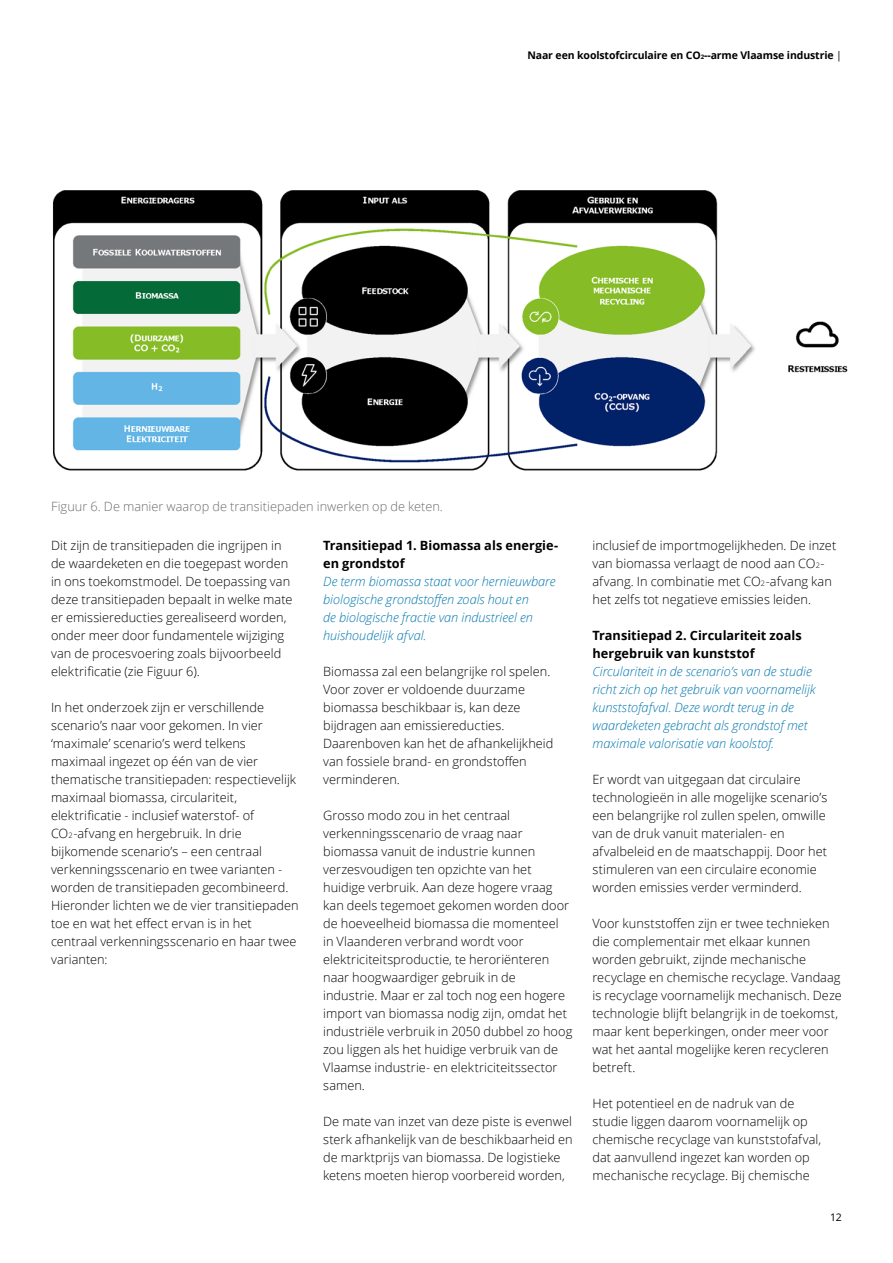
<style>
.page{position:relative;width:893px;height:1263px;background:#fff}
.page>*{position:absolute;margin:0;border:0;box-sizing:border-box;transform-origin:0 0}
.Vlaio_body{font:300 12.75px/18px "Open Sans";color:#000}
.Vlaio_body_cursief{font:italic 300 12.75px/18px "Open Sans";color:#0077b0}
.Vlaio_body-2{font:700 12.75px/18px "Open Sans";letter-spacing:.005em;color:#000}
.Beschrijving_figuur{font:300 12.75px "Open Sans";color:#6a6c71}
.t1{font:700 10.5px "Open Sans";letter-spacing:-.01em;color:#000}
.t2{font:10.5px "Open Sans";color:#000}
.s1{font-size:6.15px}
.s2{font-weight:400}
.s3{font-size:7.5px}
</style>
<div class="page">
<img style="left:53px;top:190px;width:795px;height:281px">
<p class="t1" style="left:527px;top:48px;width:316px">Naar een koolstofcirculaire en CO<span class="s1">2</span>--arme Vlaamse industrie <span class="s2">|</span></p>
<p class="Beschrijving_figuur" style="left:51px;top:498px;width:393px">Figuur 6. De manier waarop de transitiepaden inwerken op de keten.</p>
<p class="Vlaio_body-2" style="left:323px;top:536px;width:237px">Transitiepad 1. Biomassa als energie&shy;en grondstof</p>
<p class="Vlaio_body_cursief" style="left:323px;top:572px;width:234px">De term biomassa staat voor hernieuwbare biologische grondstoffen zoals hout en<br>de biologische fractie van industrieel en huishoudelijk afval.</p>
<p class="Vlaio_body" style="left:323px;top:662px;width:232px">Biomassa zal een belangrijke rol spelen.<br>Voor zover er voldoende duurzame biomassa beschikbaar is, kan deze bijdragen aan emissiereducties.<br>Daarenboven kan het de afhankelijkheid van fossiele brand- en grondstoffen verminderen.</p>
<p class="Vlaio_body" style="left:323px;top:806px;width:251px">Grosso modo zou in het centraal verkenningsscenario de vraag naar biomassa vanuit de industrie kunnen verzesvoudigen ten opzichte van het huidige verbruik. Aan deze hogere vraag kan deels tegemoet gekomen worden door de hoeveelheid biomassa die momenteel<br>in Vlaanderen verbrand wordt voor elektriciteitsproductie, te heroriënteren naar hoogwaardiger gebruik in de industrie. Maar er zal toch nog een hogere import van biomassa nodig zijn, omdat het industriële verbruik in 2050 dubbel zo hoog zou liggen als het huidige verbruik van de Vlaamse industrie- en elektriciteitssector samen.</p>
<p class="Vlaio_body" style="left:323px;top:1112px;width:251px">De mate van inzet van deze piste is evenwel sterk afhankelijk van de beschikbaarheid en de marktprijs van biomassa. De logistieke ketens moeten hierop voorbereid worden,</p>
<p class="Vlaio_body" style="left:51px;top:536px;width:243px">Dit zijn de transitiepaden die ingrijpen in de waardeketen en die toegepast worden in ons toekomstmodel. De toepassing van deze transitiepaden bepaalt in welke mate er emissiereducties gerealiseerd worden, onder meer door fundamentele wijziging van de procesvoering zoals bijvoorbeeld elektrificatie (zie Figuur 6).</p>
<p class="Vlaio_body" style="left:51px;top:698px;width:249px">In het onderzoek zijn er verschillende scenario’s naar voor gekomen. In vier ‘maximale’ scenario’s werd telkens maximaal ingezet op één van de vier thematische transitiepaden: respectievelijk maximaal biomassa, circulariteit, elektrificatie - inclusief waterstof- of CO<span class="s3">2</span>-afvang en hergebruik. In drie bijkomende scenario’s – een centraal verkenningsscenario en twee varianten - worden de transitiepaden gecombineerd.<br>Hieronder lichten we de vier transitiepaden toe en wat het effect ervan is in het centraal verkenningsscenario en haar twee varianten:</p>
<p class="Vlaio_body" style="left:592px;top:536px;width:245px">inclusief de importmogelijkheden. De inzet van biomassa verlaagt de nood aan CO<span class="s3">2</span>- afvang. In combinatie met CO<span class="s3">2</span>-afvang kan het zelfs tot negatieve emissies leiden.</p>
<p class="Vlaio_body-2" style="left:592px;top:626px;width:211px">Transitiepad 2. Circulariteit zoals hergebruik van kunststof</p>
<p class="Vlaio_body_cursief" style="left:592px;top:662px;width:225px">Circulariteit in de scenario’s van de studie richt zich op het gebruik van voornamelijk kunststofafval. Deze wordt terug in de waardeketen gebracht als grondstof met maximale valorisatie van koolstof.</p>
<p class="Vlaio_body" style="left:592px;top:770px;width:236px">Er wordt van uitgegaan dat circulaire technologieën in alle mogelijke scenario’s een belangrijke rol zullen spelen, omwille van de druk vanuit materialen- en afvalbeleid en de maatschappij. Door het stimuleren van een circulaire economie worden emissies verder verminderd.</p>
<p class="Vlaio_body" style="left:592px;top:914px;width:251px">Voor kunststoffen zijn er twee technieken die complementair met elkaar kunnen worden gebruikt, zijnde mechanische recyclage en chemische recyclage. Vandaag is recyclage voornamelijk mechanisch. Deze technologie blijft belangrijk in de toekomst, maar kent beperkingen, onder meer voor wat het aantal mogelijke keren recycleren betreft.</p>
<p class="Vlaio_body" style="left:592px;top:1094px;width:230px">Het potentieel en de nadruk van de studie liggen daarom voornamelijk op chemische recyclage van kunststofafval, dat aanvullend ingezet kan worden op mechanische recyclage. Bij chemische</p>
<p class="t2" style="left:830px;top:1210px;width:13px">12</p>
</div>
